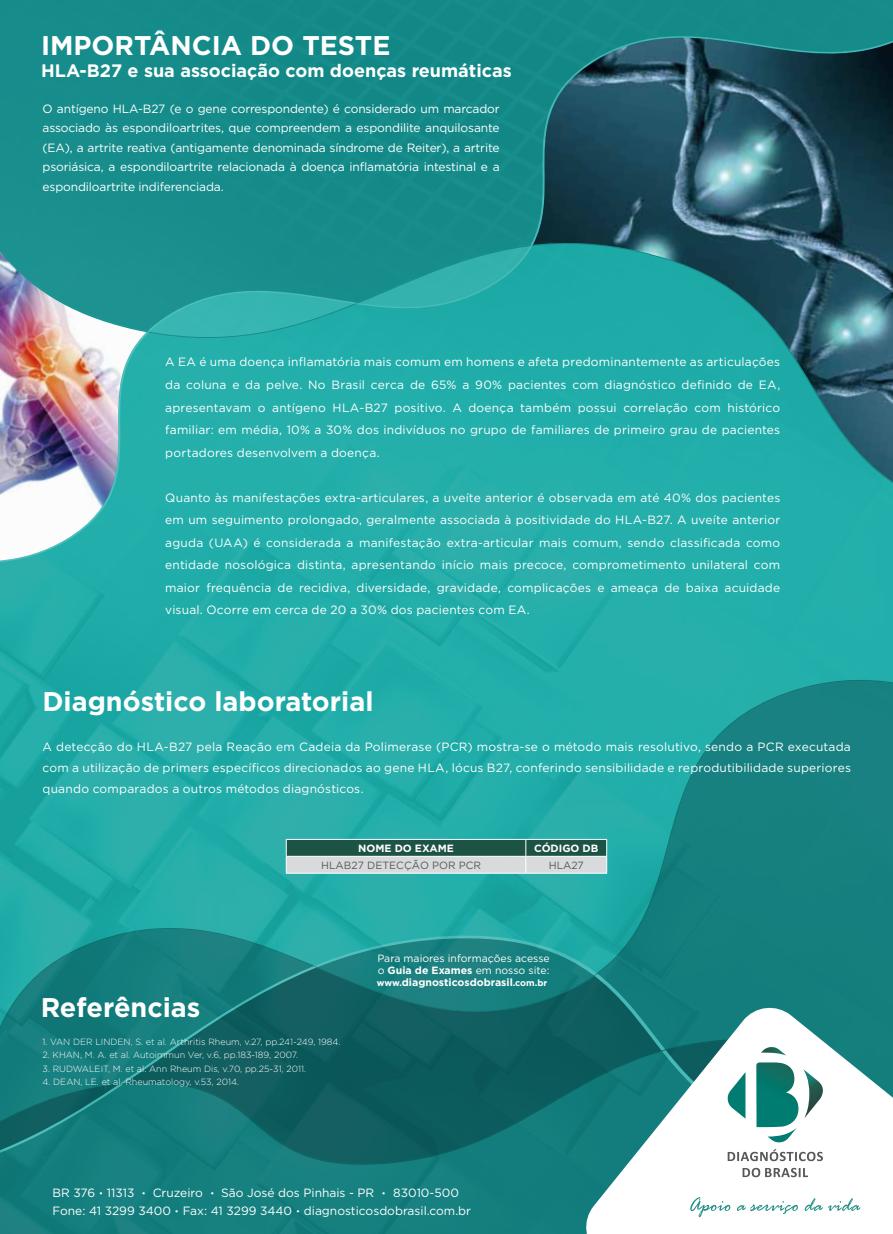
<style>
.page{position:relative;width:893px;height:1234px;background:#fff}
.page>*{position:absolute;margin:0;border:0;box-sizing:border-box;transform-origin:0 0}
.t1{font:700 27px "Gotham";color:#fff}
.t2{font:700 18px "Gotham";color:#fff}
.t3{font:12px/22.5px "Gotham";color:#fff;text-align:justify}
.t4{font:10.5px/12px "Gotham";color:#fff;text-align:justify}
.t5{font:10.5px "Gotham";color:#57585a}
.t6{font:700 10.5px "Gotham";color:#fff}
.t7{font:300 9px "Gotham";color:#fff}
.s1{font-weight:700}
.s2{font-weight:700;font-size:9px}
.s3{font-weight:100;font-size:10.5px}
</style>
<div class="page">
<img style="left:0;top:562px;width:893px;height:117px">
<svg style="left:0;top:679px;width:893px;height:256px;background:#24aca8"></svg>
<svg style="left:0;top:497px;width:893px;height:65px;background:#24aeaa"></svg>
<div style="left:147px;top:331px;width:746px;height:166px;background:#24afab"></div>
<div style="left:0;top:0;width:893px;height:331px;background:#158c8a"></div>
<div style="left:0;top:1164px;width:582px;height:69px;background:#157f7f"></div>
<svg style="left:318px;top:938px;width:276px;height:29px;background:#20908f"></svg>
<svg style="left:0;top:928px;width:313px;height:202px;background:#188786"></svg>
<svg style="left:0;top:1084px;width:119px;height:73px;background:#147676"></svg>
<svg style="left:598px;top:680px;width:295px;height:323px;background:#198b8a"></svg>
<svg style="left:582px;top:1003px;width:311px;height:230px"></svg>
<svg style="left:690px;top:1196px;width:40px;height:20px"></svg>
<svg style="left:737px;top:1200px;width:61px;height:13px"></svg>
<svg style="left:805px;top:1197px;width:55px;height:13px"></svg>
<svg style="left:742px;top:1167px;width:66px;height:9px"></svg>
<svg style="left:666px;top:1039px;width:227px;height:121px"></svg>
<svg style="left:125px;top:967px;width:536px;height:196px;background:#136b6c"></svg>
<img style="left:533px;top:38px;width:360px;height:444px">
<img style="left:0;top:251px;width:147px;height:309px">
<svg style="left:150px;top:246px;width:380px;height:91px;background:#22a09e"></svg>
<hr style="left:286px;top:838px;width:240px;height:1px;background:#fff">
<hr style="left:526px;top:838px;width:81px;height:1px;background:#fff">
<svg style="left:286px;top:839px;width:321px;height:33px;background:#819b95"></svg>
<hr style="left:286px;top:872px;width:240px;height:1px;background:#fff">
<hr style="left:526px;top:872px;width:81px;height:1px;background:#fff">
<h1 class="t1" style="left:41px;top:27px;width:351px">IMPORTÂNCIA DO TESTE</h1>
<h2 class="t2" style="left:41px;top:59px;width:472px">HLA-B27 e sua associação com doenças reumáticas</h2>
<p class="t3" style="left:43px;top:98px;width:459px;line-height:19.5px">O antígeno HLA-B27 (e o gene correspondente) é considerado um marcador associado às espondiloartrites, que compreendem a espondilite anquilosante (EA), a artrite reativa (antigamente denominada síndrome de Reiter), a artrite psoriásica, a espondiloartrite relacionada à doença inflamatória intestinal e a espondiloartrite indiferenciada.</p>
<p class="t3" style="left:165px;top:350px;width:617px">A EA é uma doença inflamatória mais comum em homens e afeta predominantemente as articulações da coluna e da pelve. No Brasil cerca de 65% a 90% pacientes com diagnóstico definido de EA, apresentavam o antígeno HLA-B27 positivo. A doença também possui correlação com histórico familiar: em média, 10% a 30% dos indivíduos no grupo de familiares de primeiro grau de pacientes portadores desenvolvem a doença.</p>
<p class="t3" style="left:165px;top:485px;width:617px">Quanto às manifestações extra-articulares, a uveíte anterior é observada em até 40% dos pacientes em um seguimento prolongado, geralmente associada à positividade do HLA-B27. A uveíte anterior aguda (UAA) é considerada a manifestação extra-articular mais comum, sendo classificada como entidade nosológica distinta, apresentando início mais precoce, comprometimento unilateral com maior frequência de recidiva, diversidade, gravidade, complicações e ameaça de baixa acuidade visual. Ocorre em cerca de 20 a 30% dos pacientes com EA.</p>
<h1 class="t1" style="left:43px;top:683px;width:332px">Diagnóstico laboratorial</h1>
<p class="t3" style="left:43px;top:736px;width:810px;line-height:21px">A detecção do HLA-B27 pela Reação em Cadeia da Polimerase (PCR) mostra-se o método mais resolutivo, sendo a PCR executada com a utilização de primers específicos direcionados ao gene HLA, lócus B27, conferindo sensibilidade e reprodutibilidade superiores quando comparados a outros métodos diagnósticos.</p>
<p class="t6" style="left:358px;top:841px;width:97px">NOME DO EXAME</p>
<p class="t6" style="left:534px;top:841px;width:66px">CÓDIGO DB</p>
<p class="t5" style="left:321px;top:858px;width:162px">HLAB27 DETECÇÃO POR PCR</p>
<p class="t5" style="left:549px;top:858px;width:37px">HLA27</p>
<h1 class="t1" style="left:41px;top:989px;width:161px">Referências</h1>
<p class="t7" style="left:43px;top:1035px;width:300px">1. VAN DER LINDEN, S. et al. Arthritis Rheum, v.27, pp.241-249, 1984.</p>
<p class="t7" style="left:43px;top:1049px;width:257px">2. KHAN, M. A. et al. Autoimmun Ver, v.6, pp.183-189, 2007.</p>
<p class="t7" style="left:43px;top:1062px;width:265px">3. RUDWALEIT, M. et al. Ann Rheum Dis, v.70, pp.25-31, 2011.</p>
<p class="t7" style="left:43px;top:1076px;width:198px">4. DEAN, LE. et al. Rheumatology, v.53, 2014.</p>
<p class="t4" style="left:377px;top:951px;width:174px">Para maiores informações acesse o <span class="s1">Guia de Exames</span> em nosso site: <span class="s2">www.</span><span class="s1">diagnosticosdobrasil</span><span class="s2">.com.br</span></p>
<p class="t3" style="left:52px;top:1183px;width:420px;line-height:18px">BR 376 <span class="s3">•</span> 11313 <span class="s3">•</span> Cruzeiro <span class="s3">•</span> São José dos Pinhais - PR <span class="s3">•</span> 83010-500<br>Fone: 41 3299 3400 <span class="s3">•</span> Fax: 41 3299 3440 <span class="s3">•</span> diagnosticosdobrasil.com.br</p>
</div>
